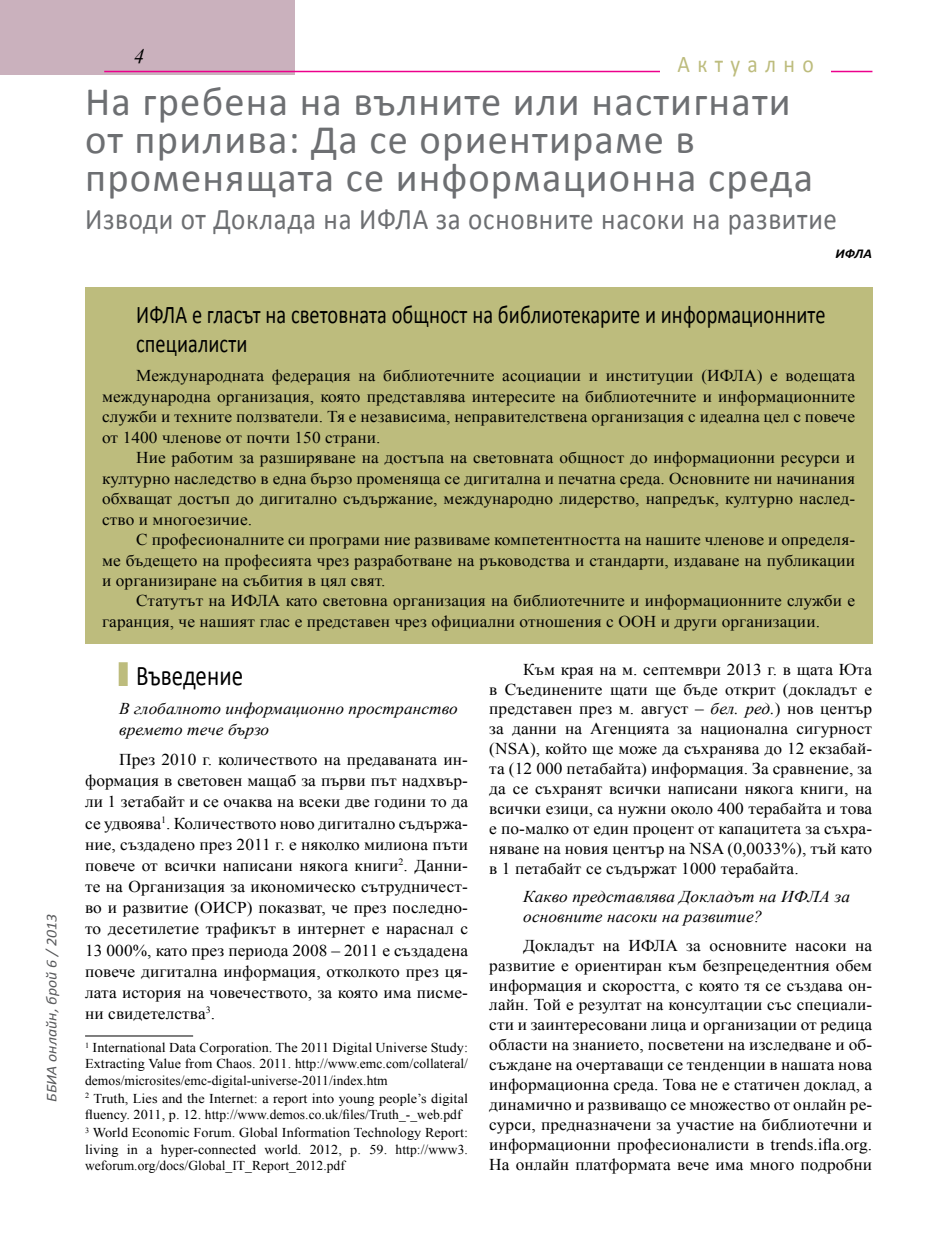
<style>
.page{position:relative;width:936px;height:1255px;background:#fff}
.page>*{position:absolute;margin:0;border:0;box-sizing:border-box;transform-origin:0 0}
.t1{font:40.5px/37.5px "Calibri";letter-spacing:.03em;color:#6d6f72}
.t2{font:30px "Calibri";letter-spacing:.025em;color:#6d6f72;scale:.9 1}
.t3{font:28.5px "Calibri";letter-spacing:.005em;color:#000;scale:.8 1}
.t4{font:25.5px/29.1px "Calibri";letter-spacing:.005em;color:#000;scale:.8 1}
.t5{font:24px "Calibri";letter-spacing:.34em;color:#bdbc7d;scale:.9 1}
.t6{font:italic 21px "Times New Roman";color:#000}
.t7{font:16.5px/20px "Times New Roman";letter-spacing:.005em;color:#000;text-align:justify;scale:1.05 1}
.t8{font:italic 16.5px/21.1px "Times New Roman";letter-spacing:.005em;color:#000;scale:1.05 1}
.t9{font:italic 15px "Calibri";letter-spacing:.005em;color:#58595b;scale:1.05 1}
.t10{font:13.5px/16.2px "Times New Roman";letter-spacing:.005em;color:#000;text-align:justify;scale:1.05 1}
.t11{font:italic 700 13.5px "Calibri";color:#000;scale:1.05 1}
.s1{font-style:italic}
</style>
<div class="page">
<div style="left:0;top:0;width:295px;height:74px;background:#cab1bd"></div>
<hr style="left:104px;top:71px;width:768px;height:1px;background:#ec008c">
<div style="left:660px;top:54px;width:170px;height:23px;background:#fff"></div>
<hr style="left:85px;top:1035px;width:108px;height:1px;background:#000">
<div style="left:85px;top:287px;width:787px;height:356px;background:#bdbc7d"></div>
<div style="left:119px;top:662px;width:9px;height:24px;background:#bdbc7d"></div>
<p class="t9" style="left:42px;top:1101px;width:180px;rotate:-90deg">ББИА онлайн, брой 6 / 2013</p>
<p class="t6" style="left:134px;top:42px;width:12px">4</p>
<h3 class="t5" style="left:677px;top:49px;width:153px">Актуално</h3>
<h1 class="t1" style="left:85px;top:81px;width:729px">На гребена на вълните или настигнати от прилива: Да се ориентираме в променящата се информационна среда</h1>
<h2 class="t2" style="left:85px;top:200px;width:837px">Изводи от Доклада на ИФЛА за основните насоки на развитие</h2>
<p class="t11" style="left:835px;top:245px;width:36px">ИФЛА</p>
<h3 class="t4" style="left:136px;top:299px;width:863px">ИФЛА е гласът на световната общност на библиотекарите и информационните специалисти</h3>
<p class="t7" style="left:102px;top:365px;width:718px;line-height:20.4px;text-indent:34px">Международната федерация на библиотечните асоциации и институции (ИФЛА) е водещата международна организация, която представлява интересите на библиотечните и информационните служби и техните ползватели. Тя е независима, неправителствена организация с идеална цел с повече от 1400 членове от почти 150 страни.</p>
<p class="t7" style="left:102px;top:447px;width:718px;line-height:20.4px;text-indent:34px">Ние работим за разширяване на достъпа на световната общност до информационни ресурси и културно наследство в една бързо променяща се дигитална и печатна среда. Основните ни начинания обхващат достъп до дигитално съдържание, международно лидерство, напредък, културно наслед&shy;ство и многоезичие.</p>
<p class="t7" style="left:102px;top:529px;width:718px;line-height:20.4px;text-indent:34px">С професионалните си програми ние развиваме компетентността на нашите членове и определя&shy;ме бъдещето на професията чрез разработване на ръководства и стандарти, издаване на публикации и организиране на събития в цял свят.</p>
<p class="t7" style="left:102px;top:590px;width:718px;line-height:20.4px;text-indent:34px">Статутът на ИФЛА като световна организация на библиотечните и информационните служби е гаранция, че нашият глас е представен чрез официални отношения с ООН и други организации.</p>
<h3 class="t3" style="left:136px;top:657px;width:135px">Въведение</h3>
<p class="t8" style="left:119px;top:697px;width:324px">В глобалното информационно пространство времето тече бързо</p>
<p class="t7" style="left:85px;top:748px;width:366px;line-height:21.1px;text-indent:34px">През 2010 г. количеството на предаваната ин&shy;формация в световен мащаб за първи път надхвър&shy;ли 1 зетабайт и се очаква на всеки две години то да се удвоява<sup>1</sup>. Количеството ново дигитално съдържа&shy;ние, създадено през 2011 г. е няколко милиона пъти повече от всички написани някога книги<sup>2</sup>. Данни&shy;те на Организация за икономическо сътрудничест&shy;во и развитие (ОИСР) показват, че през последно&shy;то десетилетие трафикът в интернет е нараснал с 13 000%, като през периода 2008 – 2011 е създадена повече дигитална информация, отколкото през ця&shy;лата история на човечеството, за която има писме&shy;ни свидетелства<sup>3</sup>.</p>
<p class="t10" style="left:85px;top:1039px;width:366px"><sup>1</sup> International Data Corporation. The 2011 Digital Universe Study:<br>Extracting Value from Chaos. 2011. http://www.emc.com/collateral/ demos/microsites/emc-digital-universe-2011/index.htm</p>
<p class="t10" style="left:85px;top:1090px;width:366px"><sup>2</sup> Truth, Lies and the Internet: a report into young people’s digital fluency. 2011, p. 12. http://www.demos.co.uk/files/Truth_-_web.pdf</p>
<p class="t10" style="left:85px;top:1124px;width:366px"><sup>3</sup> World Economic Forum. Global Information Technology Report: living in a hyper-connected world. 2012, p. 59. http://www3. weforum.org/docs/Global_IT_Report_2012.pdf</p>
<p class="t7" style="left:489px;top:659px;width:366px;text-indent:34px">Към края на м. септември 2013 г. в щата Юта в Съединените щати ще бъде открит (докладът е представен през м. август – <span class="s1">бел. ред.</span>) нов център за данни на Агенцията за национална сигурност (NSA), който ще може да съхранява до 12 екзабай&shy;та (12 000 петабайта) информация. За сравнение, за да се съхранят всички написани някога книги, на всички езици, са нужни около 400 терабайта и това е по-малко от един процент от капацитета за съхра&shy;няване на новия център на NSA (0,0033%), тъй като в 1 петабайт се съдържат 1000 терабайта.</p>
<p class="t8" style="left:523px;top:886px;width:312px;line-height:20px">Какво представлява Докладът на ИФЛА за основните насоки на развитие?</p>
<p class="t7" style="left:489px;top:934px;width:366px;text-indent:34px">Докладът на ИФЛА за основните насоки на развитие е ориентиран към безпрецедентния обем информация и скоростта, с която тя се създава он&shy;лайн. Той е резултат на консултации със специали&shy;сти и заинтересовани лица и организации от редица области на знанието, посветени на изследване и об&shy;съждане на очертаващи се тенденции в нашата нова информационна среда. Това не е статичен доклад, а динамично и развиващо се множество от онлайн ре&shy;сурси, предназначени за участие на библиотечни и информационни професионалисти в trends.ifla.org.<br>На онлайн платформата вече има много подробни</p>
</div>
